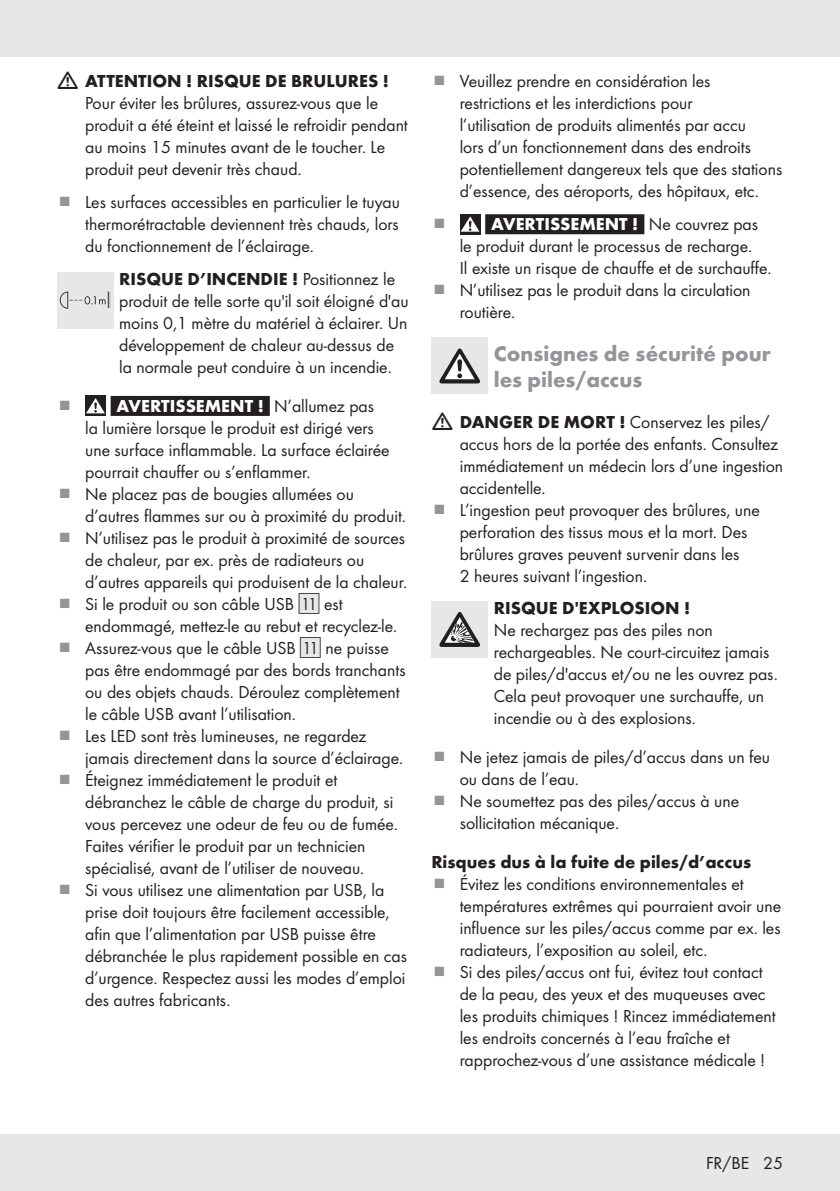
<style>
.page{position:relative;width:840px;height:1191px;background:#fff}
.page>*{position:absolute;margin:0;border:0;box-sizing:border-box;transform-origin:0 0}
.Headline-02{font:700 22px/26px "Futura";color:#939598}
.Body{font:18px/22px "Futura Boo";color:#231f20}
.Headline-03_SB{font:700 18px "Futura";color:#231f20}
.s1{font-family:"Futura";font-weight:700}
.s2{font-family:"Futura";font-weight:700;color:#fff}
.s3{font-family:"IMP Lidl Num Box";font-size:15.8px;color:#e6e7e9}
.s4{font-family:"IMP Lidl Num Box";font-size:15.8px}
</style>
<div class="page">
<div style="left:0;top:1134px;width:839px;height:57px;background:#e6e7e9"></div>
<div style="left:0;top:0;width:839px;height:57px;background:#e6e7e9"></div>
<div style="left:111px;top:396px;width:159px;height:20px;background:#231f20"></div>
<div style="left:57px;top:272px;width:56px;height:56px;background:#e6e7e9"></div>
<svg style="left:60px;top:291px;width:50px;height:18px"></svg>
<svg style="left:85px;top:395px;width:21px;height:21px"></svg>
<svg style="left:86px;top:398px;width:19px;height:15px"></svg>
<div style="left:485px;top:214px;width:159px;height:20px;background:#231f20"></div>
<div style="left:459px;top:214px;width:21px;height:20px;background:#231f20"></div>
<svg style="left:460px;top:216px;width:19px;height:16px"></svg>
<div style="left:431px;top:338px;width:57px;height:56px;background:#e6e7e9"></div>
<svg style="left:439px;top:348px;width:40px;height:35px"></svg>
<div style="left:431px;top:601px;width:57px;height:57px;background:#e6e7e9"></div>
<svg style="left:439px;top:612px;width:40px;height:35px"></svg>
<p class="Body" style="left:85px;top:69px;width:324px"><span class="s1">ATTENTION ! RISQUE DE BRULURES !<br></span>Pour éviter les brûlures, assurez-vous que le produit a été éteint et laissé le refroidir pendant au moins 15 minutes avant de le toucher. Le produit peut devenir très chaud.</p>
<p class="Body" style="left:85px;top:190px;width:316px;text-align:justify">Les surfaces accessibles en particulier le tuyau thermorétractable deviennent très chauds, lors du fonctionnement de l’éclairage.</p>
<p class="Body" style="left:119px;top:267px;width:291px"><span class="s1">RISQUE D’INCENDIE !</span> Positionnez le produit de telle sorte qu'il soit éloigné d'au moins 0,1 mètre du matériel à éclairer. Un développement de chaleur au-dessus de la normale peut conduire à un incendie.</p>
<p class="Body" style="left:85px;top:394px;width:306px;text-indent:31px"><span class="s2">AVERTISSEMENT !</span> N’allumez pas la lumière lorsque le produit est dirigé vers une surface inflammable. La surface éclairée pourrait chauffer ou s’enflammer.</p>
<p class="Body" style="left:85px;top:482px;width:320px">Ne placez pas de bougies allumées ou d’autres flammes sur ou à proximité du produit.</p>
<p class="Body" style="left:85px;top:526px;width:321px">N’utilisez pas le produit à proximité de sources de chaleur, par ex. près de radiateurs ou d’autres appareils qui produisent de la chaleur.</p>
<p class="Body" style="left:85px;top:592px;width:311px">Si le produit ou son câble USB <span class="s3">[</span><span class="s4">11]</span> est endommagé, mettez-le au rebut et recyclez-le.</p>
<p class="Body" style="left:85px;top:636px;width:322px">Assurez-vous que le câble USB <span class="s3">[</span><span class="s4">11]</span> ne puisse pas être endommagé par des bords tranchants ou des objets chauds. Déroulez complètement le câble USB avant l’utilisation.</p>
<p class="Body" style="left:85px;top:724px;width:317px">Les LED sont très lumineuses, ne regardez jamais directement dans la source d’éclairage.</p>
<p class="Body" style="left:85px;top:768px;width:312px">Éteignez immédiatement le produit et débranchez le câble de charge du produit, si vous percevez une odeur de feu ou de fumée.<br>Faites vérifier le produit par un technicien spécialisé, avant de l’utiliser de nouveau.</p>
<p class="Body" style="left:85px;top:878px;width:323px">Si vous utilisez une alimentation par USB, la prise doit toujours être facilement accessible, afin que l’alimentation par USB puisse être débranchée le plus rapidement possible en cas d’urgence. Respectez aussi les modes d’emploi des autres fabricants.</p>
<p class="Body" style="left:459px;top:69px;width:324px">Veuillez prendre en considération les restrictions et les interdictions pour<br>l’utilisation de produits alimentés par accu<br>lors d’un fonctionnement dans des endroits potentiellement dangereux tels que des stations d’essence, des aéroports, des hôpitaux, etc.</p>
<p class="Body" style="left:459px;top:212px;width:311px;text-indent:31px"><span class="s2">AVERTISSEMENT !</span> Ne couvrez pas le produit durant le processus de recharge.<br>Il existe un risque de chauffe et de surchauffe.</p>
<p class="Body" style="left:459px;top:278px;width:292px">N’utilisez pas le produit dans la circulation routière.</p>
<p class="Headline-02" style="left:493px;top:339px;width:278px">Consignes de sécurité pour les piles/accus</p>
<p class="Body" style="left:459px;top:410px;width:325px"><span class="s1">DANGER DE MORT !</span> Conservez les piles/ accus hors de la portée des enfants. Consultez immédiatement un médecin lors d’une ingestion accidentelle.</p>
<p class="Body" style="left:459px;top:498px;width:301px">L’ingestion peut provoquer des brûlures, une perforation des tissus mous et la mort. Des brûlures graves peuvent survenir dans les<br>2 heures suivant l’ingestion.</p>
<p class="Body" style="left:493px;top:596px;width:283px"><span class="s1">RISQUE D'EXPLOSION !<br></span>Ne rechargez pas des piles non rechargeables. Ne court-circuitez jamais de piles/d'accus et/ou ne les ouvrez pas.<br>Cela peut provoquer une surchauffe, un incendie ou à des explosions.</p>
<p class="Body" style="left:459px;top:745px;width:312px">Ne jetez jamais de piles/d’accus dans un feu ou dans de l’eau.</p>
<p class="Body" style="left:459px;top:789px;width:281px">Ne soumettez pas des piles/accus à une sollicitation mécanique.</p>
<p class="Headline-03_SB" style="left:431px;top:849px;width:321px">Risques dus à la fuite de piles/d’accus</p>
<p class="Body" style="left:459px;top:872px;width:323px">Évitez les conditions environnementales et températures extrêmes qui pourraient avoir une influence sur les piles/accus comme par ex. les radiateurs, l’exposition au soleil, etc.</p>
<p class="Body" style="left:459px;top:960px;width:317px">Si des piles/accus ont fui, évitez tout contact de la peau, des yeux et des muqueuses avec les produits chimiques ! Rincez immédiatement les endroits concernés à l’eau fraîche et rapprochez-vous d’une assistance médicale !</p>
<p class="Body" style="left:705px;top:1151px;width:79px">FR/BE 25</p>
</div>
